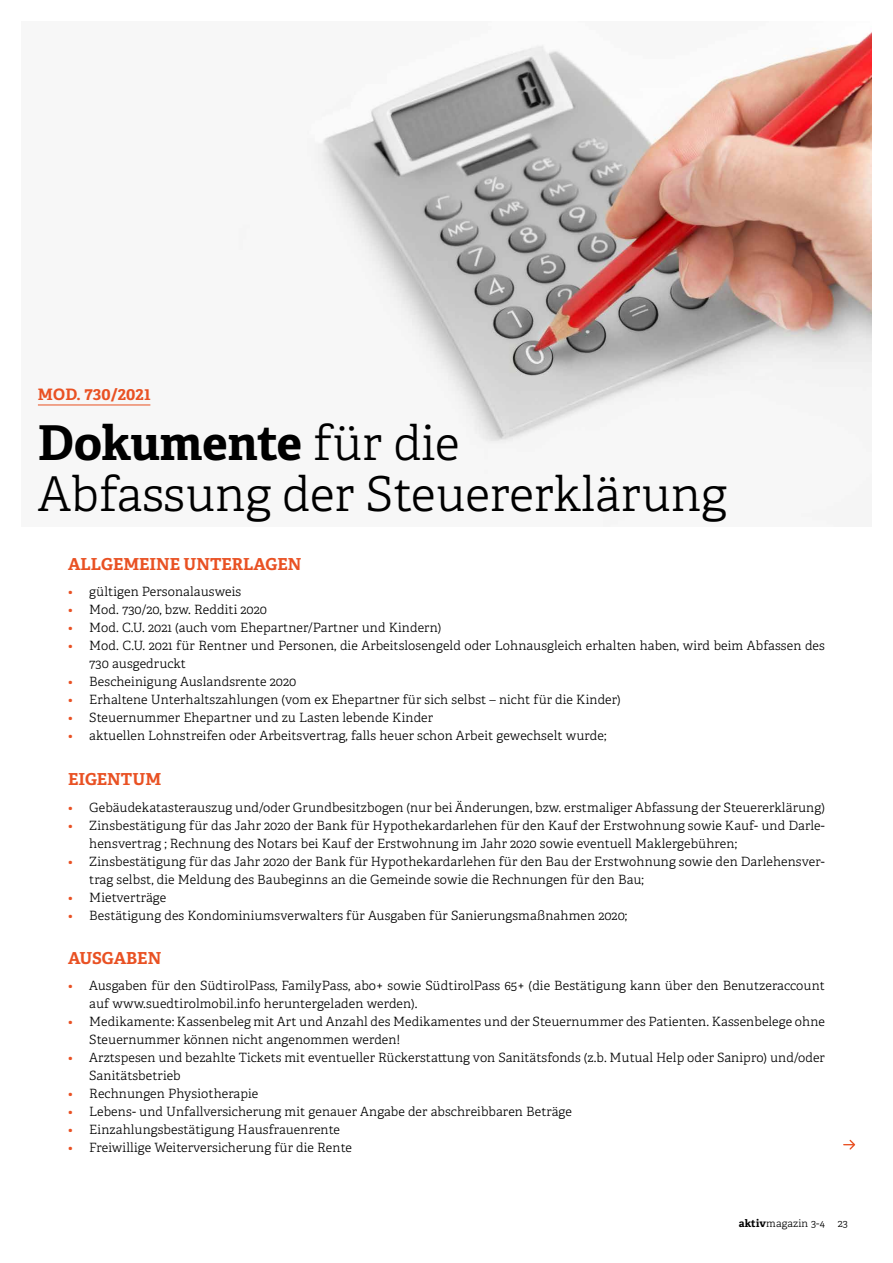
<style>
.page{position:relative;width:893px;height:1263px;background:#fff}
.page>*{position:absolute;margin:0;border:0;box-sizing:border-box;transform-origin:0 0}
.t1{font:300 48px/51px "Adelle";color:#000}
.t2{font:700 16.5px "Adelle";color:#e95123}
.t3{font:700 15.75px "Adelle";letter-spacing:.01em;color:#e95123}
.t4{font:300 12.75px/18px "Adelle";letter-spacing:.01em;color:#000}
.t5{font:300 10.5px "Adelle";letter-spacing:.02em;color:#000}
.s1{font-weight:700}
.s2{color:#e95123}
</style>
<div class="page">
<img style="left:37px;top:32px;width:835px;height:412px">
<hr style="left:38px;top:405px;width:112px;height:1px;background:#e95123">
<svg style="left:843px;top:1140px;width:12px;height:9px"></svg>
<p class="t3" style="left:38px;top:385px;width:114px">MOD. 730/2021</p>
<h1 class="t1" style="left:38px;top:418px;width:690px"><span class="s1">Dokumente</span> für die<br>Abfassung der Steuererklärung</h1>
<p class="t2" style="left:68px;top:553px;width:235px">ALLGEMEINE UNTERLAGEN</p>
<p class="t4" style="left:68px;top:583px;width:175px"><span class="s2">•</span> gültigen Personalausweis</p>
<p class="t4" style="left:68px;top:601px;width:201px"><span class="s2">•</span> Mod. 730/20, bzw. Redditi 2020</p>
<p class="t4" style="left:68px;top:619px;width:375px"><span class="s2">•</span> Mod. C.U. 2021 (auch vom Ehepartner/Partner und Kindern)</p>
<p class="t4" style="left:89px;top:637px;width:737px;text-indent:-21px"><span class="s2">•</span> Mod. C.U. 2021 für Rentner und Personen, die Arbeitslosengeld oder Lohnausgleich erhalten haben, wird beim Abfassen des<br>730 ausgedruckt</p>
<p class="t4" style="left:68px;top:673px;width:230px"><span class="s2">•</span> Bescheinigung Auslandsrente 2020</p>
<p class="t4" style="left:68px;top:691px;width:554px"><span class="s2">•</span> Erhaltene Unterhaltszahlungen (vom ex Ehepartner für sich selbst – nicht für die Kinder)</p>
<p class="t4" style="left:68px;top:709px;width:367px"><span class="s2">•</span> Steuernummer Ehepartner und zu Lasten lebende Kinder</p>
<p class="t4" style="left:68px;top:727px;width:540px"><span class="s2">•</span> aktuellen Lohnstreifen oder Arbeitsvertrag, falls heuer schon Arbeit gewechselt wurde;</p>
<p class="t2" style="left:68px;top:769px;width:95px">EIGENTUM</p>
<p class="t4" style="left:68px;top:798px;width:758px"><span class="s2">•</span> Gebäudekatasterauszug und/oder Grundbesitzbogen (nur bei Änderungen, bzw. erstmaliger Abfassung der Steuererklärung)</p>
<p class="t4" style="left:89px;top:816px;width:737px;text-indent:-21px"><span class="s2">•</span> Zinsbestätigung für das Jahr 2020 der Bank für Hypothekardarlehen für den Kauf der Erstwohnung sowie Kauf- und Darle&shy;hensvertrag ; Rechnung des Notars bei Kauf der Erstwohnung im Jahr 2020 sowie eventuell Maklergebühren;</p>
<p class="t4" style="left:89px;top:852px;width:737px;text-indent:-21px"><span class="s2">•</span> Zinsbestätigung für das Jahr 2020 der Bank für Hypothekardarlehen für den Bau der Erstwohnung sowie den Darlehensver&shy;trag selbst, die Meldung des Baubeginns an die Gemeinde sowie die Rechnungen für den Bau;</p>
<p class="t4" style="left:68px;top:888px;width:100px"><span class="s2">•</span> Mietverträge</p>
<p class="t4" style="left:68px;top:906px;width:561px"><span class="s2">•</span> Bestätigung des Kondominiumsverwalters für Ausgaben für Sanierungsmaßnahmen 2020;</p>
<p class="t2" style="left:68px;top:947px;width:95px">AUSGABEN</p>
<p class="t4" style="left:89px;top:977px;width:737px;text-indent:-21px"><span class="s2">•</span> Ausgaben für den SüdtirolPass, FamilyPass, abo+ sowie SüdtirolPass 65+ (die Bestätigung kann über den Benutzeraccount auf www.suedtirolmobil.info heruntergeladen werden).</p>
<p class="t4" style="left:89px;top:1013px;width:737px;text-indent:-21px"><span class="s2">•</span> Medikamente: Kassenbeleg mit Art und Anzahl des Medikamentes und der Steuernummer des Patienten. Kassenbelege ohne<br>Steuernummer können nicht angenommen werden!</p>
<p class="t4" style="left:89px;top:1049px;width:737px;text-indent:-21px"><span class="s2">•</span> Arztspesen und bezahlte Tickets mit eventueller Rückerstattung von Sanitätsfonds (z.b. Mutual Help oder Sanipro) und/oder<br>Sanitätsbetrieb</p>
<p class="t4" style="left:68px;top:1085px;width:192px"><span class="s2">•</span> Rechnungen Physiotherapie</p>
<p class="t4" style="left:68px;top:1103px;width:505px"><span class="s2">•</span> Lebens- und Unfallversicherung mit genauer Angabe der abschreibbaren Beträge</p>
<p class="t4" style="left:68px;top:1121px;width:273px"><span class="s2">•</span> Einzahlungsbestätigung Hausfrauenrente</p>
<p class="t4" style="left:68px;top:1139px;width:285px"><span class="s2">•</span> Freiwillige Weiterversicherung für die Rente</p>
<p class="t5" style="left:739px;top:1217px;width:111px"><span class="s1">aktiv</span>magazin 3-4 23</p>
</div>
